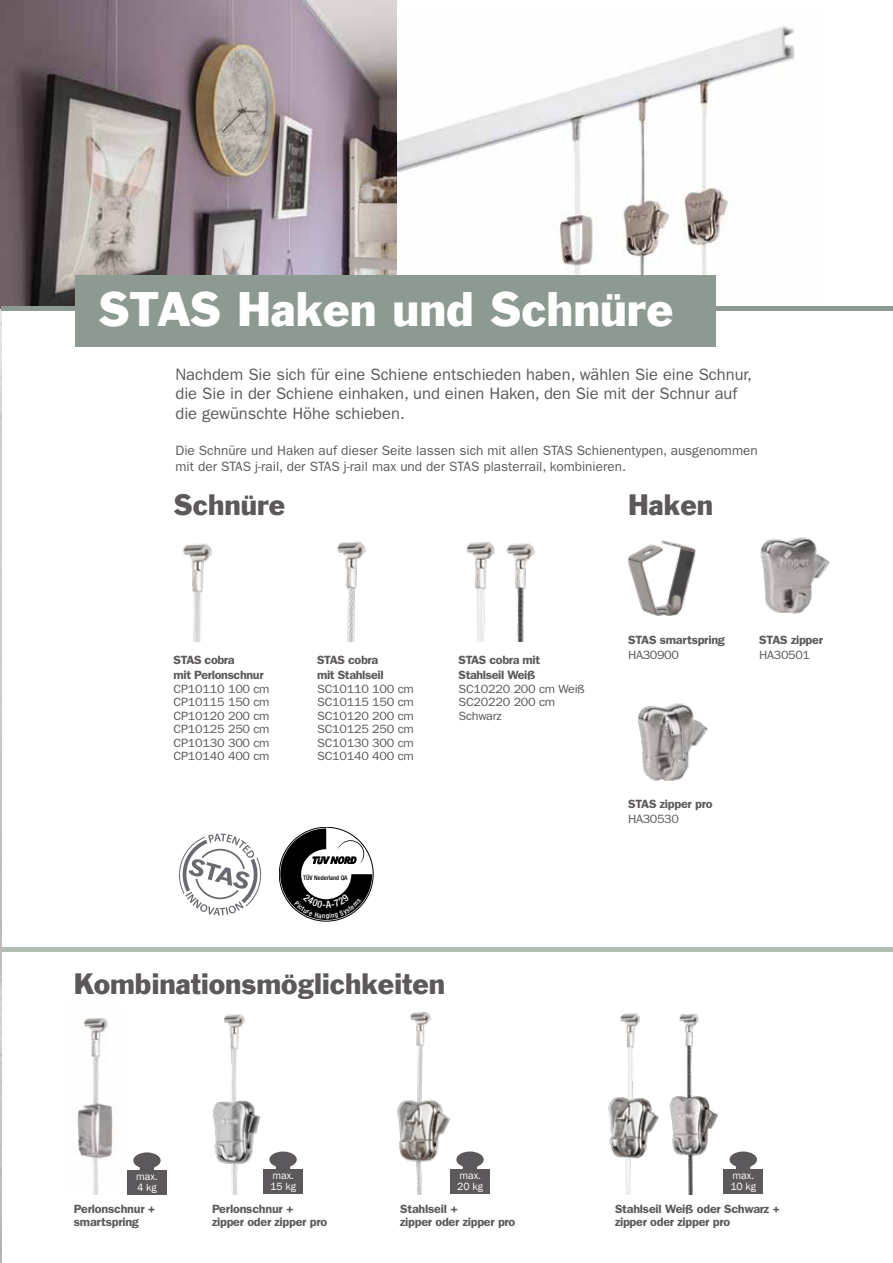
<style>
.page{position:relative;width:893px;height:1263px;background:#fff}
.page>*{position:absolute;margin:0;border:0;box-sizing:border-box;transform-origin:0 0}
.t1{font:44.4px "Franklin Gothic";color:#fff}
.t2{font:27px "Franklin Gothic";color:#5c585b}
.t3{font:16.5px/19.5px "ITC Franklin Gothic Std";color:#5c585b}
.t4{font:13.5px/16.5px "ITC Franklin Gothic Std";color:#5c585b}
.t5{font:600 12px/13.5px "ITC Franklin Gothic Std";letter-spacing:-.02em;color:#5c585b;scale:1.05 1}
.t6{font:12px/13.5px "ITC Franklin Gothic Std";letter-spacing:-.02em;color:#5c585b;text-align:justify;scale:1.05 1}
.t7{font:10.65px/11.4px "Franklin Gothic";color:#fff}
.t8{font:500 condensed 6.3px "Helvetica Neue LT";color:#000}
</style>
<div class="page">
<hr style="left:0;top:947px;width:893px;height:4px;background:#b1beb3">
<img style="left:0;top:308px;width:1px;height:955px">
<img style="left:396px;top:5px;width:399px;height:271px">
<svg style="left:179px;top:833px;width:82px;height:83px"></svg>
<img style="left:0;top:0;width:396px;height:308px">
<hr style="left:1px;top:306px;width:892px;height:4px;background:#8c9a91">
<img style="left:506px;top:543px;width:29px;height:98px">
<img style="left:466px;top:542px;width:30px;height:99px">
<img style="left:336px;top:541px;width:30px;height:100px">
<img style="left:182px;top:543px;width:31px;height:98px">
<img style="left:760px;top:537px;width:70px;height:77px">
<img style="left:638px;top:703px;width:70px;height:78px">
<img style="left:627px;top:540px;width:69px;height:76px">
<div style="left:140px;top:1165px;width:14px;height:8px;background:#5c585b"></div>
<div style="left:127px;top:1170px;width:40px;height:25px;background:#5c585b"></div>
<div style="left:133px;top:1152px;width:28px;height:16px;background:#5c585b;border-radius:50%"></div>
<div style="left:277px;top:1164px;width:13px;height:8px;background:#5c585b"></div>
<div style="left:263px;top:1170px;width:40px;height:24px;background:#5c585b"></div>
<div style="left:269px;top:1151px;width:28px;height:17px;background:#5c585b;border-radius:50%"></div>
<div style="left:737px;top:1164px;width:13px;height:8px;background:#5c585b"></div>
<div style="left:723px;top:1170px;width:40px;height:24px;background:#5c585b"></div>
<div style="left:730px;top:1151px;width:27px;height:17px;background:#5c585b;border-radius:50%"></div>
<img style="left:669px;top:1013px;width:65px;height:182px">
<img style="left:608px;top:1013px;width:51px;height:182px">
<img style="left:75px;top:1018px;width:40px;height:176px">
<img style="left:396px;top:1012px;width:94px;height:182px">
<img style="left:213px;top:1014px;width:71px;height:180px">
<div style="left:75px;top:276px;width:641px;height:71px;background:#8c9a91"></div>
<svg style="left:280px;top:828px;width:92px;height:92px"></svg>
<h1 class="t1" style="left:98px;top:281px;width:576px">STAS Haken und Schnüre</h1>
<h3 class="t3" style="left:175px;top:365px;width:578px">Nachdem Sie sich für eine Schiene entschieden haben, wählen Sie eine Schnur, die Sie in der Schiene einhaken, und einen Haken, den Sie mit der Schnur auf die gewünschte Höhe schieben.</h3>
<p class="t4" style="left:175px;top:442px;width:584px">Die Schnüre und Haken auf dieser Seite lassen sich mit allen STAS Schienentypen, ausgenommen mit der STAS j-rail, der STAS j-rail max und der STAS plasterrail, kombinieren.</p>
<h2 class="t2" style="left:174px;top:487px;width:113px">Schnüre</h2>
<h2 class="t2" style="left:628px;top:487px;width:86px">Haken</h2>
<p class="t5" style="left:174px;top:653px;width:87px;line-height:15px">STAS cobra<br>mit Perlonschnur</p>
<p class="t6" style="left:174px;top:682px;width:93px">CP10110 100 cm CP10115 150 cm CP10120 200 cm CP10125 250 cm CP10130 300 cm CP10140 400 cm</p>
<p class="t5" style="left:317px;top:653px;width:65px;line-height:15px">STAS cobra mit Stahlseil</p>
<p class="t6" style="left:317px;top:682px;width:94px">SC10110 100 cm SC10115 150 cm SC10120 200 cm SC10125 250 cm SC10130 300 cm SC10140 400 cm</p>
<p class="t5" style="left:458px;top:653px;width:79px;line-height:15px">STAS cobra mit<br>Stahlseil Weiß</p>
<p class="t6" style="left:458px;top:682px;width:122px;text-align:left">SC10220 200 cm Weiß<br>SC20220 200 cm<br>Schwarz</p>
<p class="t8" style="left:303px;top:874px;width:46px">TÜV Nederland QA</p>
<h2 class="t2" style="left:74px;top:966px;width:373px">Kombinationsmöglichkeiten</h2>
<p class="t5" style="left:628px;top:633px;width:94px">STAS smartspring</p>
<p class="t6" style="left:628px;top:648px;width:50px">HA30900</p>
<p class="t5" style="left:759px;top:633px;width:62px">STAS zipper</p>
<p class="t6" style="left:759px;top:648px;width:50px">HA30501</p>
<p class="t5" style="left:628px;top:797px;width:82px">STAS zipper pro</p>
<p class="t6" style="left:628px;top:812px;width:50px">HA30530</p>
<p class="t7" style="left:136px;top:1171px;width:23px">max.<br>4 kg</p>
<p class="t7" style="left:457px;top:1170px;width:27px">max.<br>20 kg</p>
<p class="t7" style="left:270px;top:1170px;width:27px">max.<br>15 kg</p>
<p class="t7" style="left:730px;top:1170px;width:27px">max.<br>10 kg</p>
<p class="t5" style="left:74px;top:1202px;width:79px">Perlonschnur + smartspring</p>
<p class="t5" style="left:212px;top:1202px;width:111px">Perlonschnur + zipper oder zipper pro</p>
<p class="t5" style="left:400px;top:1202px;width:111px">Stahlseil +<br>zipper oder zipper pro</p>
<p class="t5" style="left:615px;top:1202px;width:159px">Stahlseil Weiß oder Schwarz + zipper oder zipper pro</p>
</div>
